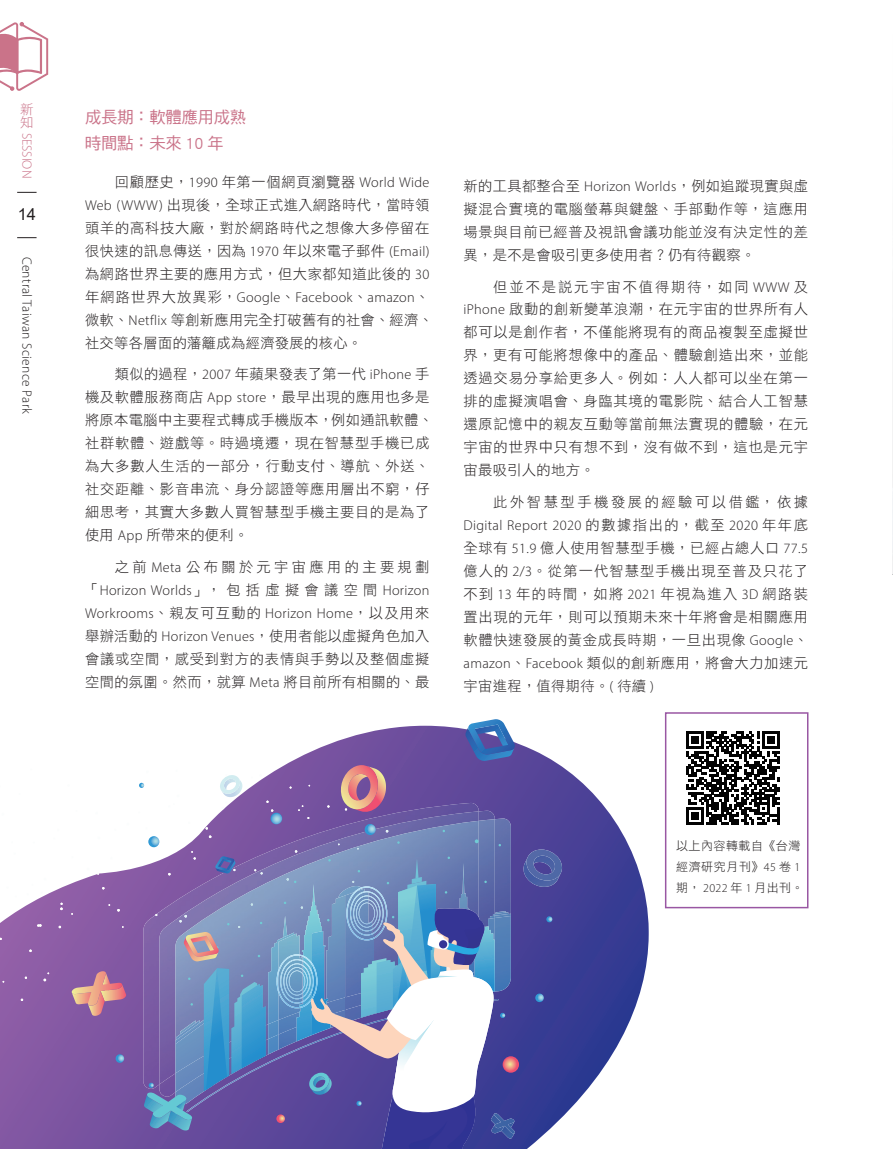
<style>
.page{position:relative;width:893px;height:1149px;background:#fff}
.page>*{position:absolute;margin:0;border:0;box-sizing:border-box;transform-origin:0 0}
.t1{font:16.5px/26.7px "DF Hei Std W5";letter-spacing:-.025em;color:#ca7389}
.t2{font:16.5px "Arial";color:#231f20}
.t3{font:14.25px/23px "DF Hei Std W3";letter-spacing:.045em;color:#231f20;text-align:justify}
.t4{font:300 14.25px/23px "Myriad Pro";letter-spacing:.025em;color:#231f20}
.t5{font:14.25px/23px "DF Hei Std W3";letter-spacing:.025em;color:#231f20}
.t6{font:14.25px "DF Hei Std W3";letter-spacing:.235em;color:#231f20}
.t7{font:14.25px "DF Hei Std W3";letter-spacing:.18em;color:#231f20}
.t8{font:300 13.5px "Myriad Pro";letter-spacing:.025em;color:#231f20}
.t9{font:300 13.5px "Myriad Pro";color:#ca7389}
.t10{font:13.5px/13.5px "DF Hei Std W3";color:#ca7389}
.t11{font:12px/21px "DF Hei Std W3";letter-spacing:.04em;color:#231f20}
.s1{font-family:"Myriad Pro";font-weight:300}
.s2{font-family:"DF Hei Std W3";font-weight:400}
</style>
<div class="page">
<img style="left:892px;top:372px;width:1px;height:202px">
<svg style="left:0;top:743px;width:649px;height:405px"></svg>
<svg style="left:60px;top:902px;width:3px;height:7px"></svg>
<svg style="left:37px;top:923px;width:5px;height:3px"></svg>
<svg style="left:44px;top:972px;width:5px;height:8px"></svg>
<svg style="left:116px;top:1053px;width:8px;height:9px"></svg>
<svg style="left:546px;top:916px;width:6px;height:6px"></svg>
<svg style="left:535px;top:993px;width:9px;height:8px"></svg>
<svg style="left:503px;top:1055px;width:16px;height:17px"></svg>
<img style="left:523px;top:863px;width:38px;height:23px">
<img style="left:526px;top:849px;width:37px;height:31px">
<svg style="left:71px;top:970px;width:55px;height:45px"></svg>
<svg style="left:138px;top:719px;width:378px;height:429px"></svg>
<svg style="left:686px;top:731px;width:93px;height:93px"></svg>
<div style="left:665px;top:712px;width:143px;height:196px;border:2px solid #9957a3"></div>
<svg style="left:0;top:22px;width:48px;height:69px"></svg>
<svg style="left:17px;top:192px;width:20px;height:1px"></svg>
<svg style="left:17px;top:237px;width:20px;height:1px"></svg>
<p class="t10" style="left:20px;top:102px;width:14px">新知</p>
<p class="t9" style="left:35px;top:132px;width:47px;rotate:90deg">SESSION</p>
<p class="t2" style="left:18px;top:203px;width:20px">14</p>
<p class="t8" style="left:35px;top:256px;width:159px;rotate:90deg">Central Taiwan Science Park</p>
<p class="t1" style="left:85px;top:103px;width:163px">成長期：軟體應用成熟時間點：未來 10 年</p>
<p class="t3" style="left:85px;top:170px;width:346px;text-indent:30px">回顧歷史，<span class="s1">1990</span> 年第一個網頁瀏覽器 <span class="s1">World Wide Web (WWW)</span> 出現後，全球正式進入網路時代，當時領頭羊的高科技大廠，對於網路時代之想像大多停留在很快速的訊息傳送，因為 <span class="s1">1970</span> 年以來電子郵件 <span class="s1">(Email)</span>為網路世界主要的應用方式，但大家都知道此後的 <span class="s1">30</span></p>
<p class="t4" style="left:85px;top:285px;width:346px"><span class="s2">年網路世界大放異彩，</span>Google<span class="s2">、</span>Facebook<span class="s2">、</span>amazon<span class="s2">、</span></p>
<p class="t5" style="left:85px;top:308px;width:349px">微軟、<span class="s1">Netflix</span> 等創新應用完全打破舊有的社會、經濟、社交等各層面的藩籬成為經濟發展的核心。</p>
<p class="t3" style="left:85px;top:362px;width:349px;text-align:left;text-indent:30px">類似的過程，<span class="s1">2007</span> 年蘋果發表了第一代 <span class="s1">iPhone</span> 手機及軟體服務商店 <span class="s1">App store</span>，最早出現的應用也多是將原本電腦中主要程式轉成手機版本，例如通訊軟體、社群軟體、遊戲等。時過境遷，現在智慧型手機已成為大多數人生活的一部分，行動支付、導航、外送、社交距離、影音串流、身分認證等應用層出不窮，仔細思考，其實大多數人買智慧型手機主要目的是為了使用 <span class="s1">App</span> 所帶來的便利。</p>
<p class="t6" style="left:115px;top:558px;width:316px">之前<span class="s1">Meta</span>公布關於元宇宙應用的主要規劃</p>
<p class="t4" style="left:85px;top:578px;width:346px"><span class="s2">「</span>Horizon Worlds<span class="s2">」，包括虛擬會議空間</span> Horizon<br>Workrooms<span class="s2">、親友可互動的</span> Horizon Home<span class="s2">，以及用來</span></p>
<p class="t3" style="left:85px;top:623px;width:346px">舉辦活動的 <span class="s1">Horizon Venues</span>，使用者能以虛擬角色加入會議或空間，感受到對方的表情與手勢以及整個虛擬空間的氛圍。然而，就算 <span class="s1">Meta</span> 將目前所有相關的、最</p>
<p class="t3" style="left:464px;top:174px;width:346px">新的工具都整合至 <span class="s1">Horizon Worlds</span>，例如追蹤現實與虛擬混合實境的電腦螢幕與鍵盤、手部動作等，這應用場景與目前已經普及視訊會議功能並沒有決定性的差異，是不是會吸引更多使用者？仍有待觀察。</p>
<p class="t3" style="left:464px;top:274px;width:346px;text-indent:30px">但並不是說元宇宙不值得期待，如同 <span class="s1">WWW</span> 及<span class="s1">iPhone</span> 啟動的創新變革浪潮，在元宇宙的世界所有人都可以是創作者，不僅能將現有的商品複製至虛擬世界，更有可能將想像中的產品、體驗創造出來，並能透過交易分享給更多人。例如：人人都可以坐在第一排的虛擬演唱會、身臨其境的電影院、結合人工智慧還原記憶中的親友互動等當前無法實現的體驗，在元宇宙的世界中只有想不到，沒有做不到，這也是元宇宙最吸引人的地方。</p>
<p class="t7" style="left:493px;top:494px;width:316px">此外智慧型手機發展的經驗可以借鑑，依據</p>
<p class="t4" style="left:464px;top:513px;width:346px">Digital Report 2020 <span class="s2">的數據指出的，截至</span> 2020 <span class="s2">年年底</span></p>
<p class="t3" style="left:464px;top:535px;width:346px">全球有 <span class="s1">51.9</span> 億人使用智慧型手機，已經占總人口 <span class="s1">77.5</span>億人的 <span class="s1">2/3</span>。從第一代智慧型手機出現至普及只花了不到 <span class="s1">13</span> 年的時間，如將 <span class="s1">2021</span> 年視為進入 <span class="s1">3D</span> 網路裝置出現的元年，則可以預期未來十年將會是相關應用軟體快速發展的黃金成長時期，一旦出現像 <span class="s1">Google</span>、<span class="s1">amazon</span>、<span class="s1">Facebook</span> 類似的創新應用，將會大力加速元宇宙進程，值得期待。<span class="s1">(</span> 待續 <span class="s1">)</span></p>
<p class="t11" style="left:676px;top:834px;width:129px">以上內容轉載自《台灣經濟研究月刊》<span class="s1">45</span> 卷 <span class="s1">1</span>期， <span class="s1">2022</span> 年 <span class="s1">1</span> 月出刊。</p>
</div>
